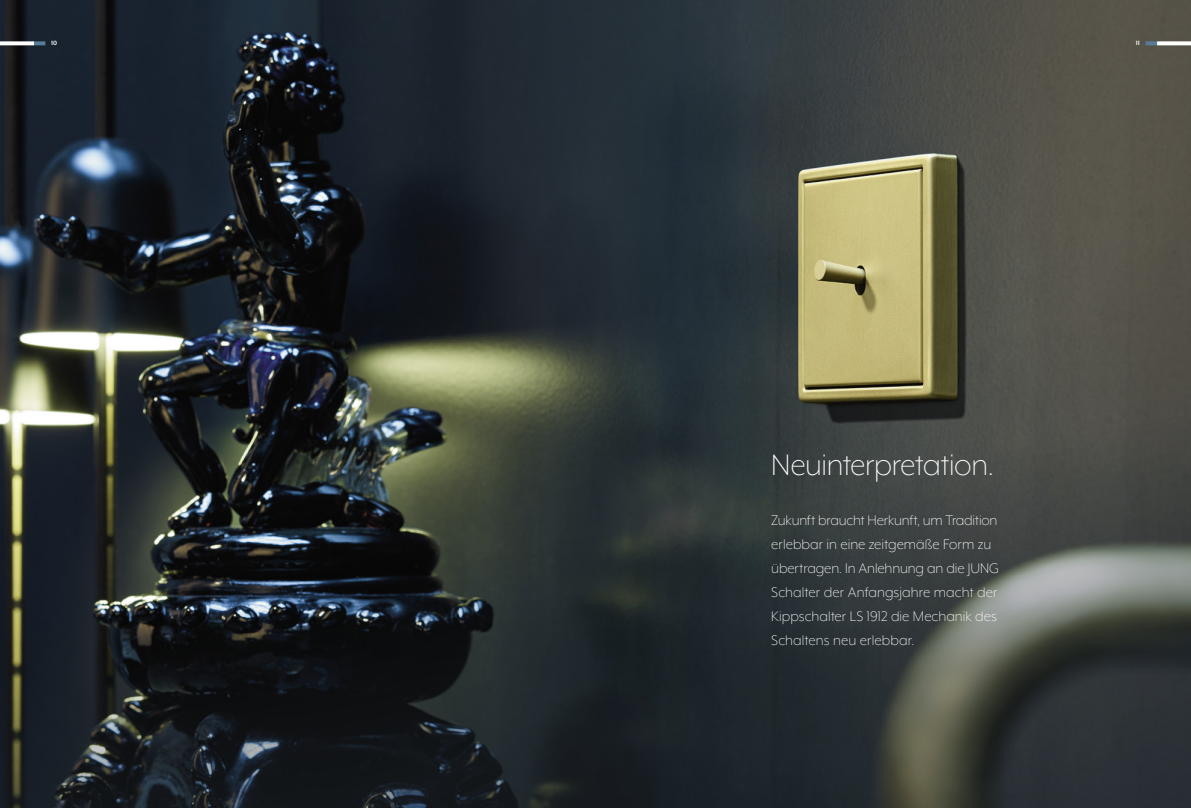
<style>
.page{position:relative;width:1191px;height:808px;background:#fff}
.page>*{position:absolute;margin:0;border:0;box-sizing:border-box;transform-origin:0 0}
.t1{font:300 34px "Mr Eaves XL Mod OT";letter-spacing:-.015em;color:#fff}
.t2{font:300 16px/24px "Mr Eaves XL Mod OT";color:#fff}
.t3{font:700 7px "Mr Eaves XL Mod OT";color:#fff}
</style>
<div class="page">
<img style="left:0;top:0;width:1191px;height:406px">
<svg style="left:0;top:406px;width:1191px;height:402px;background:#2e3434"></svg>
<svg style="left:1145px;top:41px;width:12px;height:4px"></svg>
<svg style="left:34px;top:41px;width:11px;height:4px"></svg>
<svg style="left:1157px;top:41px;width:34px;height:4px"></svg>
<svg style="left:0;top:41px;width:34px;height:4px"></svg>
<p class="t3" style="left:51px;top:40px;width:8px">10</p>
<p class="t3" style="left:1135px;top:40px;width:6px">11</p>
<h1 class="t1" style="left:771px;top:448px;width:224px">Neuinterpretation.</h1>
<p class="t2" style="left:771px;top:508px;width:229px">Zukunft braucht Herkunft, um Tradition erlebbar in eine zeitgemäße Form zu übertragen. In Anlehnung an die JUNG Schalter der Anfangsjahre macht der Kippschalter LS 1912 die Mechanik des Schaltens neu erlebbar.</p>
</div>
